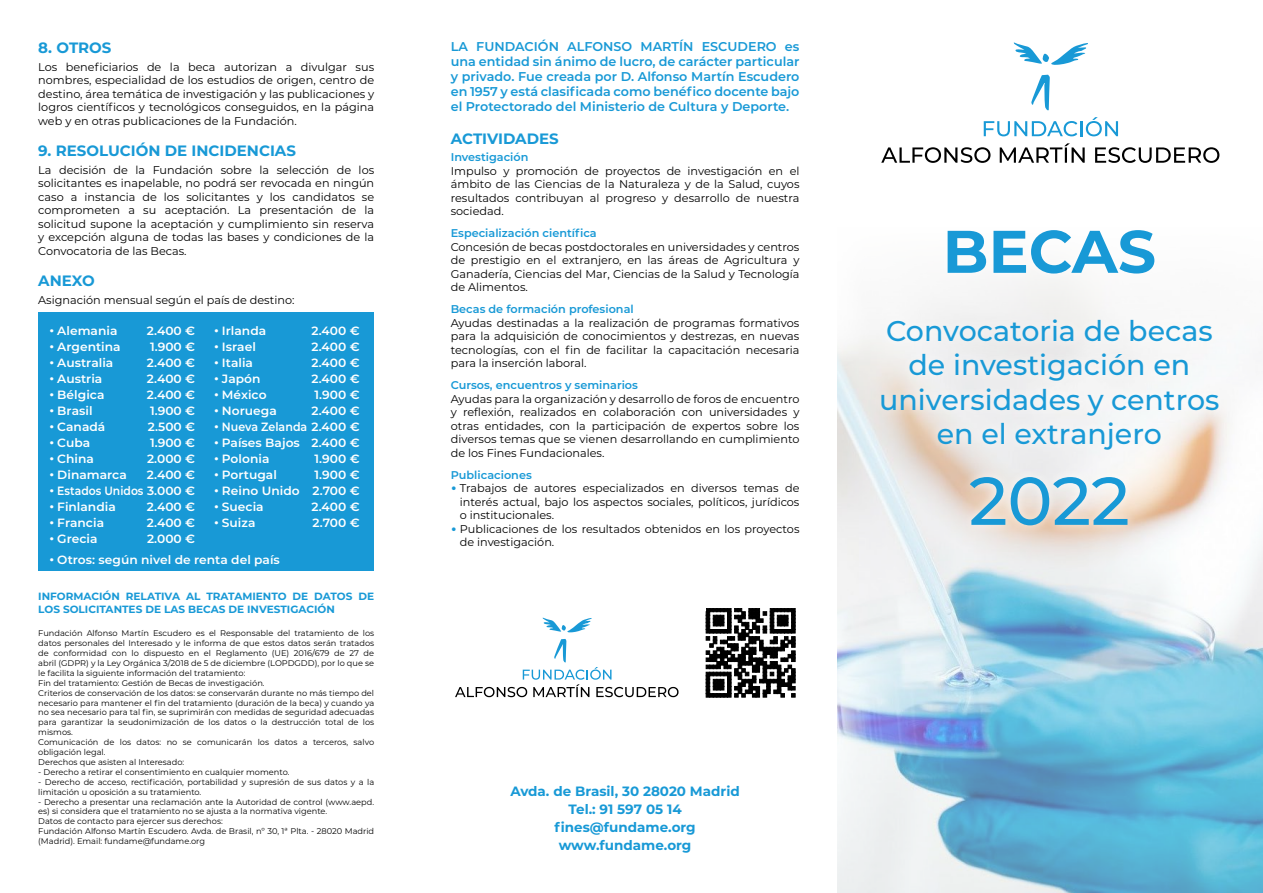
<style>
.page{position:relative;width:1263px;height:893px;background:#fff}
.page>*{position:absolute;margin:0;border:0;box-sizing:border-box;transform-origin:0 0}
.t1{font:500 67.5px "Montserrat";color:#1899d6}
.t2{font:700 60px "Montserrat";color:#1899d6}
.t3{font:500 28.5px/34.2px "Montserrat";color:#1899d6;text-align:center}
.t4{font:700 15px "Montserrat";color:#1899d6}
.t5{font:700 13.5px/18px "Montserrat";color:#1899d6;text-align:center}
.t6{font:600 12.75px/15px "Montserrat";color:#1899d6;text-align:justify}
.t7{font:600 12px "Montserrat";color:#fff}
.t8{font:600 12px "Montserrat";color:#fff;scale:.9 1}
.t9{font:600 12px "Montserrat";color:#fff;scale:.92 1}
.t10{font:11.25px/13.5px "Montserrat";color:#000;text-align:justify}
.t11{font:600 11.25px "Montserrat";color:#1899d6}
.t12{font:700 10.5px/12.6px "Montserrat";color:#1899d6}
.t13{font:8.25px/9.9px "Montserrat";color:#000}
.s1{font-family:"Volvo Sans Pro";font-weight:400}
.s2{font-family:"DIN Pro";font-weight:700;color:#1899d6}
</style>
<div class="page">
<img style="left:838px;top:42px;width:425px;height:851px">
<svg style="left:984px;top:117px;width:134px;height:19px"></svg>
<svg style="left:881px;top:147px;width:109px;height:16px"></svg>
<svg style="left:1000px;top:143px;width:85px;height:20px"></svg>
<svg style="left:1095px;top:147px;width:124px;height:16px"></svg>
<svg style="left:1014px;top:42px;width:74px;height:23px"></svg>
<svg style="left:1031px;top:75px;width:19px;height:36px"></svg>
<div style="left:872px;top:221px;width:356px;height:313px;background:#fff;opacity:.75"></div>
<svg style="left:706px;top:608px;width:89px;height:89px"></svg>
<svg style="left:542px;top:617px;width:50px;height:16px"></svg>
<svg style="left:455px;top:639px;width:223px;height:58px"></svg>
<div style="left:38px;top:312px;width:336px;height:258px;background:#1899d6"></div>
<h3 class="t4" style="left:38px;top:37px;width:75px">8. OTROS</h3>
<p class="t10" style="left:38px;top:59px;width:337px">Los beneficiarios de la beca autorizan a divulgar sus nombres, especialidad de los estudios de origen, centro de destino, área temática de investigación y las publicaciones y logros científicos y tecnológicos conseguidos, en la página web y en otras publicaciones de la Fundación.</p>
<h3 class="t4" style="left:38px;top:140px;width:259px">9. RESOLUCIÓN DE INCIDENCIAS</h3>
<p class="t10" style="left:38px;top:163px;width:337px">La decisión de la Fundación sobre la selección de los solicitantes es inapelable, no podrá ser revocada en ningún caso a instancia de los solicitantes y los candidatos se comprometen a su aceptación. La presentación de la solicitud supone la aceptación y cumplimiento sin reserva y excepción alguna de todas las bases y condiciones de la Convocatoria de las Becas.</p>
<h3 class="t4" style="left:38px;top:270px;width:58px">ANEXO</h3>
<p class="t10" style="left:38px;top:293px;width:258px">Asignación mensual según el país de destino:</p>
<p class="t7" style="left:50px;top:322px;width:69px"><span class="s1">•</span> Alemania</p>
<p class="t7" style="left:147px;top:322px;width:50px">2.400 €</p>
<p class="t7" style="left:50px;top:338px;width:72px"><span class="s1">•</span> Argentina</p>
<p class="t7" style="left:150px;top:338px;width:47px">1.900 €</p>
<p class="t7" style="left:50px;top:354px;width:65px"><span class="s1">•</span> Australia</p>
<p class="t7" style="left:147px;top:354px;width:50px">2.400 €</p>
<p class="t7" style="left:50px;top:370px;width:54px"><span class="s1">•</span> Austria</p>
<p class="t7" style="left:147px;top:370px;width:50px">2.400 €</p>
<p class="t7" style="left:50px;top:386px;width:56px"><span class="s1">•</span> Bélgica</p>
<p class="t7" style="left:147px;top:386px;width:50px">2.400 €</p>
<p class="t7" style="left:50px;top:402px;width:44px"><span class="s1">•</span> Brasil</p>
<p class="t7" style="left:150px;top:402px;width:47px">1.900 €</p>
<p class="t7" style="left:50px;top:418px;width:57px"><span class="s1">•</span> Canadá</p>
<p class="t7" style="left:148px;top:418px;width:49px">2.500 €</p>
<p class="t7" style="left:50px;top:434px;width:42px"><span class="s1">•</span> Cuba</p>
<p class="t7" style="left:150px;top:434px;width:47px">1.900 €</p>
<p class="t7" style="left:50px;top:450px;width:46px"><span class="s1">•</span> China</p>
<p class="t7" style="left:147px;top:450px;width:50px">2.000 €</p>
<p class="t7" style="left:50px;top:466px;width:78px"><span class="s1">•</span> Dinamarca</p>
<p class="t7" style="left:147px;top:466px;width:50px">2.400 €</p>
<p class="t8" style="left:50px;top:482px;width:163px"><span class="s1">•</span> Estados Unidos 3.000 €</p>
<p class="t7" style="left:50px;top:498px;width:68px"><span class="s1">•</span> Finlandia</p>
<p class="t7" style="left:147px;top:498px;width:50px">2.400 €</p>
<p class="t7" style="left:50px;top:514px;width:56px"><span class="s1">•</span> Francia</p>
<p class="t7" style="left:147px;top:514px;width:50px">2.400 €</p>
<p class="t7" style="left:50px;top:530px;width:49px"><span class="s1">•</span> Grecia</p>
<p class="t7" style="left:147px;top:530px;width:50px">2.000 €</p>
<p class="t7" style="left:214px;top:322px;width:53px"><span class="s1">•</span> Irlanda</p>
<p class="t7" style="left:311px;top:322px;width:50px">2.400 €</p>
<p class="t7" style="left:214px;top:338px;width:43px"><span class="s1">•</span> Israel</p>
<p class="t7" style="left:311px;top:338px;width:50px">2.400 €</p>
<p class="t7" style="left:214px;top:354px;width:40px"><span class="s1">•</span> Italia</p>
<p class="t7" style="left:311px;top:354px;width:50px">2.400 €</p>
<p class="t7" style="left:214px;top:370px;width:48px"><span class="s1">•</span> Japón</p>
<p class="t7" style="left:311px;top:370px;width:50px">2.400 €</p>
<p class="t7" style="left:214px;top:386px;width:54px"><span class="s1">•</span> México</p>
<p class="t7" style="left:315px;top:386px;width:47px">1.900 €</p>
<p class="t7" style="left:214px;top:402px;width:64px"><span class="s1">•</span> Noruega</p>
<p class="t7" style="left:311px;top:402px;width:50px">2.400 €</p>
<p class="t9" style="left:214px;top:418px;width:160px"><span class="s1">•</span> Nueva Zelanda 2.400 €</p>
<p class="t7" style="left:214px;top:434px;width:147px"><span class="s1">•</span> Países Bajos 2.400 €</p>
<p class="t7" style="left:214px;top:450px;width:57px"><span class="s1">•</span> Polonia</p>
<p class="t7" style="left:315px;top:450px;width:47px">1.900 €</p>
<p class="t7" style="left:214px;top:466px;width:64px"><span class="s1">•</span> Portugal</p>
<p class="t7" style="left:315px;top:466px;width:47px">1.900 €</p>
<p class="t7" style="left:214px;top:482px;width:147px"><span class="s1">•</span> Reino Unido 2.700 €</p>
<p class="t7" style="left:214px;top:498px;width:51px"><span class="s1">•</span> Suecia</p>
<p class="t7" style="left:311px;top:498px;width:50px">2.400 €</p>
<p class="t7" style="left:214px;top:514px;width:43px"><span class="s1">•</span> Suiza</p>
<p class="t7" style="left:313px;top:514px;width:49px">2.700 €</p>
<p class="t7" style="left:50px;top:551px;width:232px"><span class="s1">•</span> Otros: según nivel de renta del país</p>
<p class="t12" style="left:38px;top:590px;width:337px">INFORMACIÓN RELATIVA AL TRATAMIENTO DE DATOS DE<br>LOS SOLICITANTES DE LAS BECAS DE INVESTIGACIÓN</p>
<p class="t13" style="left:38px;top:628px;width:337px">Fundación Alfonso Martín Escudero es el Responsable del tratamiento de los datos personales del Interesado y le informa de que estos datos serán tratados de conformidad con lo dispuesto en el Reglamento (UE) 2016/679 de 27 de abril (GDPR) y la Ley Orgánica 3/2018 de 5 de diciembre (LOPDGDD), por lo que se le facilita la siguiente información del tratamiento:<br>Fin del tratamiento: Gestión de Becas de investigación.<br>Criterios de conservación de los datos: se conservarán durante no más tiempo del necesario para mantener el fin del tratamiento (duración de la beca) y cuando ya no sea necesario para tal fin, se suprimirán con medidas de seguridad adecuadas para garantizar la seudonimización de los datos o la destrucción total de los mismos.<br>Comunicación de los datos: no se comunicarán los datos a terceros, salvo obligación legal.<br>Derechos que asisten al Interesado:</p>
<p class="t13" style="left:38px;top:767px;width:253px">- Derecho a retirar el consentimiento en cualquier momento.</p>
<p class="t13" style="left:38px;top:776px;width:337px">- Derecho de acceso, rectificación, portabilidad y supresión de sus datos y a la limitación u oposición a su tratamiento.</p>
<p class="t13" style="left:38px;top:796px;width:337px">- Derecho a presentar una reclamación ante la Autoridad de control (www.aepd. es) si considera que el tratamiento no se ajusta a la normativa vigente.<br>Datos de contacto para ejercer sus derechos:<br>Fundación Alfonso Martín Escudero. Avda. de Brasil, nº 30, 1ª Plta. - 28020 Madrid (Madrid). Email: fundame@fundame.org</p>
<p class="t6" style="left:451px;top:38px;width:350px">LA FUNDACIÓN ALFONSO MARTÍN ESCUDERO es una entidad sin ánimo de lucro, de carácter particular y privado. Fue creada por D. Alfonso Martín Escudero en 1957 y está clasificada como benéfico docente bajo el Protectorado del Ministerio de Cultura y Deporte.</p>
<h3 class="t4" style="left:451px;top:127px;width:109px">ACTIVIDADES</h3>
<p class="t11" style="left:451px;top:149px;width:79px">Investigación</p>
<p class="t10" style="left:451px;top:164px;width:350px">Impulso y promoción de proyectos de investigación en el ámbito de las Ciencias de la Naturaleza y de la Salud, cuyos resultados contribuyan al progreso y desarrollo de nuestra sociedad.</p>
<p class="t11" style="left:451px;top:225px;width:148px">Especialización científica</p>
<p class="t10" style="left:451px;top:240px;width:350px">Concesión de becas postdoctorales en universidades y centros de prestigio en el extranjero, en las áreas de Agricultura y Ganadería, Ciencias del Mar, Ciencias de la Salud y Tecnología de Alimentos.</p>
<p class="t11" style="left:451px;top:301px;width:184px">Becas de formación profesional</p>
<p class="t10" style="left:451px;top:316px;width:350px">Ayudas destinadas a la realización de programas formativos para la adquisición de conocimientos y destrezas, en nuevas tecnologías, con el fin de facilitar la capacitación necesaria para la inserción laboral.</p>
<p class="t11" style="left:451px;top:377px;width:189px">Cursos, encuentros y seminarios</p>
<p class="t10" style="left:451px;top:392px;width:350px">Ayudas para la organización y desarrollo de foros de encuentro y reflexión, realizados en colaboración con universidades y otras entidades, con la participación de expertos sobre los diversos temas que se vienen desarrollando en cumplimiento de los Fines Fundacionales.</p>
<p class="t11" style="left:451px;top:467px;width:83px">Publicaciones</p>
<p class="t10" style="left:451px;top:481px;width:350px"><span class="s2">∙</span> Trabajos de autores especializados en diversos temas de</p>
<p class="t10" style="left:460px;top:495px;width:341px">interés actual, bajo los aspectos sociales, políticos, jurídicos</p>
<p class="t10" style="left:460px;top:508px;width:96px">o institucionales.</p>
<p class="t10" style="left:451px;top:522px;width:350px"><span class="s2">∙</span> Publicaciones de los resultados obtenidos en los proyectos</p>
<p class="t10" style="left:460px;top:535px;width:96px">de investigación.</p>
<p class="t5" style="left:510px;top:782px;width:231px">Avda. de Brasil, 30 28020 Madrid<br>Tel.: 91 597 05 14 fines@fundame.org www.fundame.org</p>
<h2 class="t2" style="left:943px;top:208px;width:215px">BECAS</h2>
<h3 class="t3" style="left:879px;top:313px;width:342px">Convocatoria de becas de investigación en universidades y centros en el extranjero</h3>
<h1 class="t1" style="left:969px;top:454px;width:162px">2022</h1>
</div>
